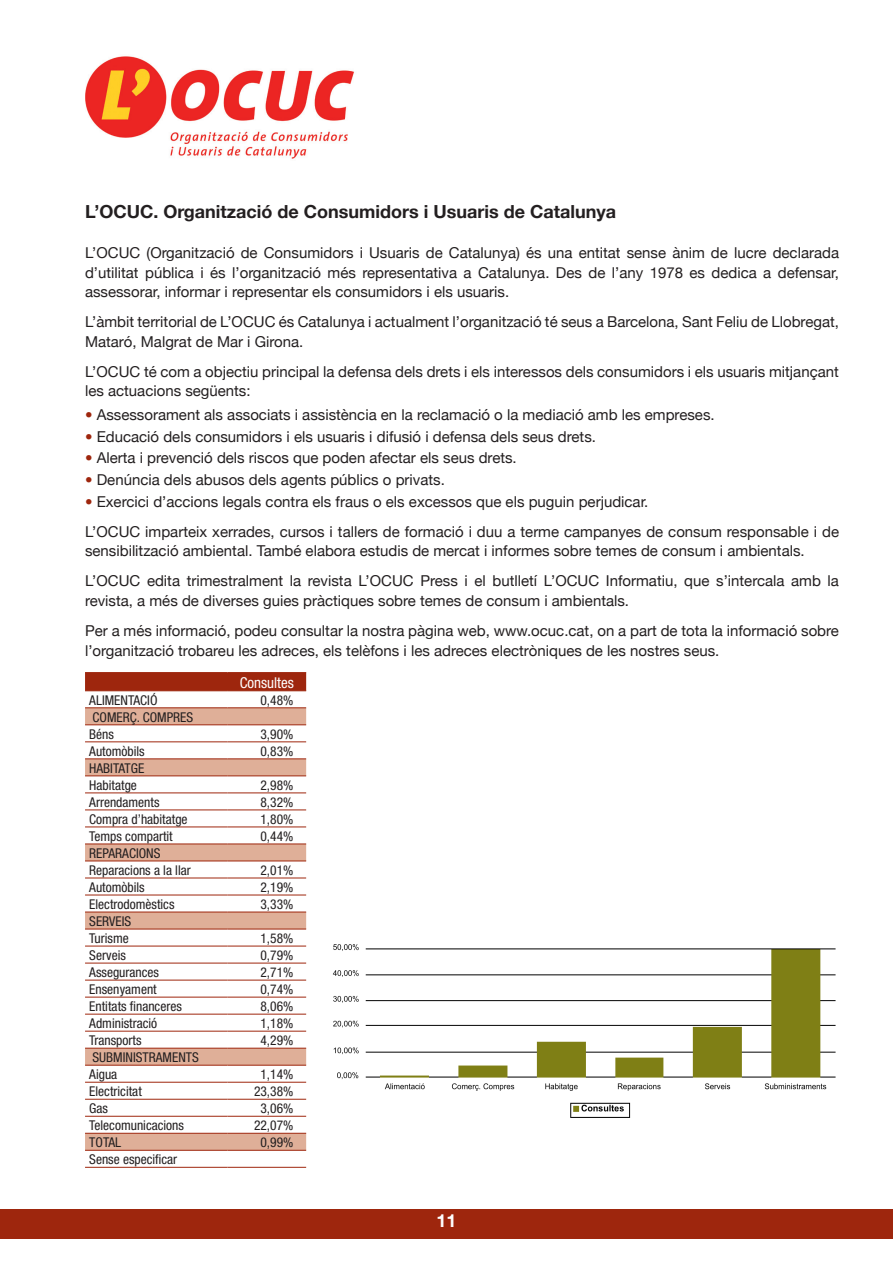
<style>
.page{position:relative;width:893px;height:1263px;background:#fff}
.page>*{position:absolute;margin:0;border:0;box-sizing:border-box;transform-origin:0 0}
.t1{font:700 18px "Helvetica Neue";color:#231f20}
.t2{font:700 18px "Helvetica Neue";color:#fff}
.t3{font:15px/19.5px "Helvetica Neue";color:#231f20}
.t4{font:condensed 15px "Helvetica Neue";color:#fff}
.t5{font:condensed 13.5px/17px "Helvetica Neue";color:#231f20}
.s1{color:#9e260d}
</style>
<div class="page">
<div style="left:0;top:1209px;width:893px;height:30px;background:#9e260d"></div>
<img style="left:85px;top:56px;width:269px;height:103px">
<div style="left:85px;top:673px;width:221px;height:17px;background:#9e260d"></div>
<svg style="left:85px;top:708px;width:221px;height:442px"></svg>
<hr style="left:85px;top:741px;width:142px;height:1px;background:#9e260d">
<hr style="left:227px;top:741px;width:79px;height:1px;background:#9e260d">
<hr style="left:85px;top:792px;width:142px;height:1px;background:#9e260d">
<hr style="left:227px;top:792px;width:79px;height:1px;background:#9e260d">
<hr style="left:85px;top:809px;width:142px;height:1px;background:#9e260d">
<hr style="left:227px;top:809px;width:79px;height:1px;background:#9e260d">
<hr style="left:85px;top:826px;width:142px;height:1px;background:#9e260d">
<hr style="left:227px;top:826px;width:79px;height:1px;background:#9e260d">
<hr style="left:85px;top:878px;width:142px;height:1px;background:#9e260d">
<hr style="left:227px;top:878px;width:79px;height:1px;background:#9e260d">
<hr style="left:85px;top:895px;width:142px;height:1px;background:#9e260d">
<hr style="left:227px;top:895px;width:79px;height:1px;background:#9e260d">
<hr style="left:85px;top:946px;width:142px;height:1px;background:#9e260d">
<hr style="left:227px;top:946px;width:79px;height:1px;background:#9e260d">
<hr style="left:85px;top:963px;width:142px;height:1px;background:#9e260d">
<hr style="left:227px;top:963px;width:79px;height:1px;background:#9e260d">
<hr style="left:85px;top:980px;width:142px;height:1px;background:#9e260d">
<hr style="left:227px;top:980px;width:79px;height:1px;background:#9e260d">
<hr style="left:85px;top:997px;width:142px;height:1px;background:#9e260d">
<hr style="left:227px;top:997px;width:79px;height:1px;background:#9e260d">
<hr style="left:85px;top:1014px;width:142px;height:1px;background:#9e260d">
<hr style="left:227px;top:1014px;width:79px;height:1px;background:#9e260d">
<hr style="left:85px;top:1031px;width:142px;height:1px;background:#9e260d">
<hr style="left:227px;top:1031px;width:79px;height:1px;background:#9e260d">
<hr style="left:85px;top:1082px;width:142px;height:1px;background:#9e260d">
<hr style="left:227px;top:1082px;width:79px;height:1px;background:#9e260d">
<hr style="left:85px;top:1099px;width:142px;height:1px;background:#9e260d">
<hr style="left:227px;top:1099px;width:79px;height:1px;background:#9e260d">
<hr style="left:85px;top:1116px;width:142px;height:1px;background:#9e260d">
<hr style="left:227px;top:1116px;width:79px;height:1px;background:#9e260d">
<hr style="left:85px;top:672px;width:142px;height:1px;background:#9e260d">
<hr style="left:227px;top:672px;width:79px;height:1px;background:#9e260d">
<hr style="left:85px;top:690px;width:142px;height:1px;background:#9e260d">
<hr style="left:227px;top:690px;width:79px;height:1px;background:#9e260d">
<hr style="left:85px;top:707px;width:142px;height:1px;background:#9e260d">
<hr style="left:227px;top:707px;width:79px;height:1px;background:#9e260d">
<hr style="left:85px;top:724px;width:142px;height:1px;background:#9e260d">
<hr style="left:227px;top:724px;width:79px;height:1px;background:#9e260d">
<hr style="left:85px;top:758px;width:142px;height:1px;background:#9e260d">
<hr style="left:227px;top:758px;width:79px;height:1px;background:#9e260d">
<hr style="left:85px;top:775px;width:142px;height:1px;background:#9e260d">
<hr style="left:227px;top:775px;width:79px;height:1px;background:#9e260d">
<hr style="left:85px;top:843px;width:142px;height:1px;background:#9e260d">
<hr style="left:227px;top:843px;width:79px;height:1px;background:#9e260d">
<hr style="left:85px;top:860px;width:142px;height:1px;background:#9e260d">
<hr style="left:227px;top:860px;width:79px;height:1px;background:#9e260d">
<hr style="left:85px;top:912px;width:142px;height:1px;background:#9e260d">
<hr style="left:227px;top:912px;width:79px;height:1px;background:#9e260d">
<hr style="left:85px;top:929px;width:142px;height:1px;background:#9e260d">
<hr style="left:227px;top:929px;width:79px;height:1px;background:#9e260d">
<hr style="left:85px;top:1048px;width:142px;height:1px;background:#9e260d">
<hr style="left:227px;top:1048px;width:79px;height:1px;background:#9e260d">
<hr style="left:85px;top:1065px;width:142px;height:1px;background:#9e260d">
<hr style="left:227px;top:1065px;width:79px;height:1px;background:#9e260d">
<hr style="left:85px;top:1133px;width:142px;height:1px;background:#9e260d">
<hr style="left:227px;top:1133px;width:79px;height:1px;background:#9e260d">
<hr style="left:85px;top:1150px;width:142px;height:1px;background:#9e260d">
<hr style="left:227px;top:1150px;width:79px;height:1px;background:#9e260d">
<hr style="left:85px;top:1167px;width:142px;height:1px;background:#9e260d">
<hr style="left:227px;top:1167px;width:79px;height:1px;background:#9e260d">
<img style="left:333px;top:944px;width:503px;height:174px">
<p class="t1" style="left:85px;top:200px;width:533px">L’OCUC. Organització de Consumidors i Usuaris de Catalunya</p>
<p class="t3" style="left:85px;top:243px;width:755px;text-align:justify">L’OCUC (Organització de Consumidors i Usuaris de Catalunya) és una entitat sense ànim de lucre declarada d’utilitat pública i és l’organització més representativa a Catalunya. Des de l’any 1978 es dedica a defensar, assessorar, informar i representar els consumidors i els usuaris.</p>
<p class="t3" style="left:85px;top:312px;width:755px">L’àmbit territorial de L’OCUC és Catalunya i actualment l’organització té seus a Barcelona, Sant Feliu de Llobregat,<br>Mataró, Malgrat de Mar i Girona.</p>
<p class="t3" style="left:85px;top:362px;width:755px">L’OCUC té com a objectiu principal la defensa dels drets i els interessos dels consumidors i els usuaris mitjançant les actuacions següents:</p>
<p class="t3" style="left:85px;top:405px;width:631px"><span class="s1">•</span> Assessorament als associats i assistència en la reclamació o la mediació amb les empreses.</p>
<p class="t3" style="left:85px;top:426px;width:512px"><span class="s1">•</span> Educació dels consumidors i els usuaris i difusió i defensa dels seus drets.</p>
<p class="t3" style="left:85px;top:448px;width:433px"><span class="s1">•</span> Alerta i prevenció dels riscos que poden afectar els seus drets.</p>
<p class="t3" style="left:85px;top:470px;width:361px"><span class="s1">•</span> Denúncia dels abusos dels agents públics o privats.</p>
<p class="t3" style="left:85px;top:486px;width:755px;line-height:30.2px"><span class="s1">•</span> Exercici d’accions legals contra els fraus o els excessos que els puguin perjudicar.<br>L’OCUC imparteix xerrades, cursos i tallers de formació i duu a terme campanyes de consum responsable i de</p>
<p class="t3" style="left:85px;top:536px;width:755px;line-height:30.2px">sensibilització ambiental. També elabora estudis de mercat i informes sobre temes de consum i ambientals.<br>L’OCUC edita trimestralment la revista L’OCUC Press i el butlletí L’OCUC Informatiu, que s’intercala amb la</p>
<p class="t3" style="left:85px;top:585px;width:755px;line-height:30.2px">revista, a més de diverses guies pràctiques sobre temes de consum i ambientals.<br>Per a més informació, podeu consultar la nostra pàgina web, www.ocuc.cat, on a part de tota la informació sobre</p>
<p class="t3" style="left:85px;top:640px;width:636px">l’organització trobareu les adreces, els telèfons i les adreces electròniques de les nostres seus.</p>
<p class="t4" style="left:240px;top:674px;width:56px">Consultes</p>
<p class="t5" style="left:89px;top:691px;width:70px">ALIMENTACIÓ</p>
<p class="t5" style="left:260px;top:691px;width:34px">0,48%</p>
<p class="t5" style="left:89px;top:708px;width:106px">COMERÇ. COMPRES<br>Béns</p>
<p class="t5" style="left:260px;top:725px;width:34px">3,90%</p>
<p class="t5" style="left:89px;top:742px;width:57px">Automòbils</p>
<p class="t5" style="left:260px;top:742px;width:34px">0,83%</p>
<p class="t5" style="left:89px;top:759px;width:57px">HABITATGE<br>Habitatge</p>
<p class="t5" style="left:260px;top:776px;width:34px">2,98%</p>
<p class="t5" style="left:89px;top:793px;width:72px">Arrendaments</p>
<p class="t5" style="left:260px;top:793px;width:34px">8,32%</p>
<p class="t5" style="left:89px;top:810px;width:100px">Compra d’habitatge</p>
<p class="t5" style="left:260px;top:810px;width:34px">1,80%</p>
<p class="t5" style="left:89px;top:827px;width:85px">Temps compartit</p>
<p class="t5" style="left:260px;top:827px;width:34px">0,44%</p>
<p class="t5" style="left:89px;top:844px;width:103px">REPARACIONS<br>Reparacions a la llar</p>
<p class="t5" style="left:260px;top:861px;width:34px">2,01%</p>
<p class="t5" style="left:89px;top:878px;width:57px">Automòbils</p>
<p class="t5" style="left:260px;top:878px;width:34px">2,19%</p>
<p class="t5" style="left:89px;top:895px;width:87px">Electrodomèstics</p>
<p class="t5" style="left:260px;top:895px;width:34px">3,33%</p>
<p class="t5" style="left:89px;top:912px;width:43px">SERVEIS<br>Turisme</p>
<p class="t5" style="left:260px;top:929px;width:34px">1,58%</p>
<p class="t5" style="left:89px;top:946px;width:38px">Serveis</p>
<p class="t5" style="left:260px;top:946px;width:34px">0,79%</p>
<p class="t5" style="left:89px;top:963px;width:71px">Assegurances</p>
<p class="t5" style="left:260px;top:963px;width:34px">2,71%</p>
<p class="t5" style="left:89px;top:980px;width:69px">Ensenyament</p>
<p class="t5" style="left:260px;top:980px;width:34px">0,74%</p>
<p class="t5" style="left:89px;top:997px;width:94px">Entitats financeres</p>
<p class="t5" style="left:260px;top:997px;width:34px">8,06%</p>
<p class="t5" style="left:89px;top:1014px;width:69px">Administració</p>
<p class="t5" style="left:260px;top:1014px;width:34px">1,18%</p>
<p class="t5" style="left:89px;top:1031px;width:54px">Transports</p>
<p class="t5" style="left:260px;top:1031px;width:34px">4,29%</p>
<p class="t5" style="left:89px;top:1048px;width:111px">SUBMINISTRAMENTS<br>Aigua</p>
<p class="t5" style="left:260px;top:1065px;width:34px">1,14%</p>
<p class="t5" style="left:89px;top:1082px;width:54px">Electricitat</p>
<p class="t5" style="left:254px;top:1082px;width:41px">23,38%</p>
<p class="t5" style="left:89px;top:1099px;width:20px">Gas</p>
<p class="t5" style="left:260px;top:1099px;width:34px">3,06%</p>
<p class="t5" style="left:89px;top:1116px;width:96px">Telecomunicacions</p>
<p class="t5" style="left:254px;top:1116px;width:41px">22,07%</p>
<p class="t5" style="left:89px;top:1133px;width:34px">TOTAL</p>
<p class="t5" style="left:260px;top:1133px;width:34px">0,99%</p>
<p class="t5" style="left:89px;top:1150px;width:89px">Sense especificar</p>
<p class="t2" style="left:436px;top:1209px;width:22px">11</p>
</div>
